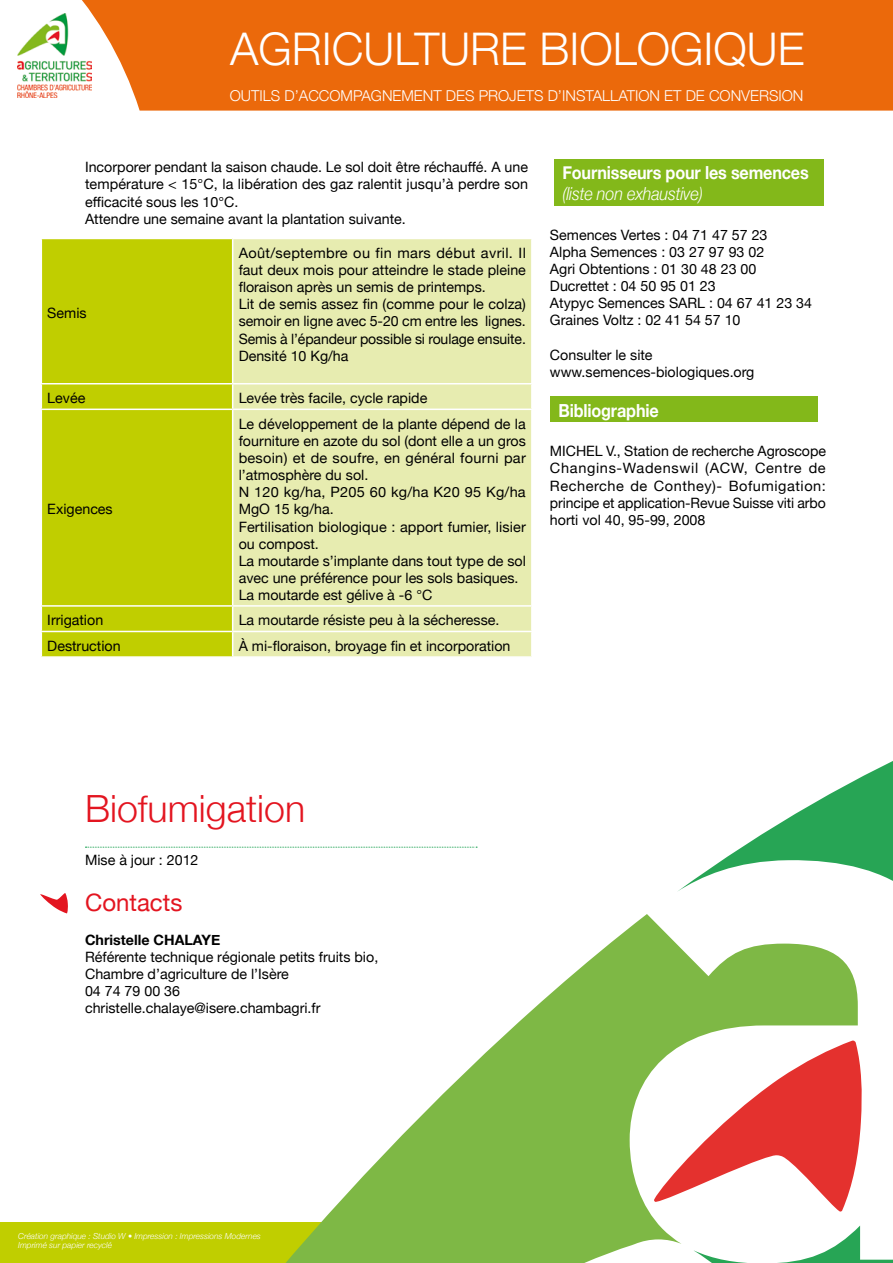
<style>
.page{position:relative;width:893px;height:1263px;background:#fff}
.page>*{position:absolute;margin:0;border:0;box-sizing:border-box;transform-origin:0 0}
.t1{font:300 45px "Helvetica Neue";color:#fff}
.t2{font:300 37.5px "Helvetica Neue";color:#e31520}
.t3{font:24px "Helvetica Neue";color:#e31520}
.t4{font:700 18px "Helvetica Neue";letter-spacing:-.01em;color:#fff;scale:.9 1}
.t5{font:italic 300 18px "Helvetica Neue";letter-spacing:-.01em;color:#fff;scale:.9 1}
.t6{font:300 15px "Helvetica Neue";color:#fff}
.t7{font:14.25px/17.1px "Helvetica Neue";color:#000}
.t8{font:700 14.25px "Helvetica Neue";color:#000}
.t9{font:italic 300 8.25px/9px "Helvetica Neue";color:#fff}
</style>
<div class="page">
<img style="left:18px;top:18px;width:36px;height:79px">
<svg style="left:54px;top:0;width:839px;height:111px;fill:#eb690b"></svg>
<div style="left:0;top:1222px;width:505px;height:41px;background:#c0ce00"></div>
<svg style="left:677px;top:761px;width:216px;height:502px"></svg>
<svg style="left:858px;top:1040px;width:5px;height:171px"></svg>
<svg style="left:286px;top:914px;width:572px;height:349px"></svg>
<svg style="left:85px;top:847px;width:392px;height:1px"></svg>
<svg style="left:40px;top:893px;width:28px;height:20px"></svg>
<div style="left:554px;top:159px;width:270px;height:47px;background:#83b81a"></div>
<div style="left:550px;top:397px;width:268px;height:25px;background:#83b81a"></div>
<svg style="left:42px;top:239px;width:190px;height:417px;fill:#c0ce00"></svg>
<div style="left:233px;top:239px;width:298px;height:417px;background:#e7ecb0"></div>
<hr style="left:233px;top:383px;width:300px;height:1px;background:#fff">
<hr style="left:233px;top:409px;width:300px;height:1px;background:#fff">
<hr style="left:233px;top:605px;width:300px;height:2px;background:#fff">
<hr style="left:233px;top:631px;width:300px;height:1px;background:#fff">
<hr style="left:41px;top:383px;width:192px;height:1px;background:#fff">
<hr style="left:41px;top:409px;width:192px;height:1px;background:#fff">
<hr style="left:41px;top:605px;width:192px;height:2px;background:#fff">
<hr style="left:41px;top:631px;width:192px;height:1px;background:#fff">
<h1 class="t1" style="left:230px;top:13px;width:576px">AGRICULTURE BIOLOGIQUE</h1>
<p class="t6" style="left:230px;top:84px;width:575px">OUTILS D’ACCOMPAGNEMENT DES PROJETS D’INSTALLATION ET DE CONVERSION</p>
<p class="t7" style="left:85px;top:158px;width:445px">Incorporer pendant la saison chaude. Le sol doit être réchauffé. A une température &lt; 15°C, la libération des gaz ralentit jusqu’à perdre son efficacité sous les 10°C.<br>Attendre une semaine avant la plantation suivante.</p>
<p class="t4" style="left:562px;top:156px;width:275px">Fournisseurs pour les semences</p>
<p class="t5" style="left:562px;top:179px;width:158px">(liste non exhaustive)</p>
<p class="t7" style="left:550px;top:225px;width:264px">Semences Vertes : 04 71 47 57 23<br>Alpha Semences : 03 27 97 93 02<br>Agri Obtentions : 01 30 48 23 00<br>Ducrettet : 04 50 95 01 23<br>Atypyc Semences SARL : 04 67 41 23 34<br>Graines Voltz : 02 41 54 57 10</p>
<p class="t7" style="left:550px;top:345px;width:206px">Consulter le site www.semences-biologiques.org</p>
<p class="t4" style="left:558px;top:394px;width:113px">Bibliographie</p>
<p class="t7" style="left:550px;top:442px;width:278px;text-align:justify">MICHEL V., Station de recherche Agroscope Changins-Wadenswil (ACW, Centre de Recherche de Conthey)- Bofumigation: principe et application-Revue Suisse viti arbo horti vol 40, 95-99, 2008</p>
<p class="t7" style="left:239px;top:243px;width:289px">Août/septembre ou fin mars début avril. Il faut deux mois pour atteindre le stade pleine floraison après un semis de printemps.<br>Lit de semis assez fin (comme pour le colza) semoir en ligne avec 5-20 cm entre les lignes.<br>Semis à l’épandeur possible si roulage ensuite.<br>Densité 10 Kg/ha</p>
<p class="t7" style="left:47px;top:303px;width:41px">Semis</p>
<p class="t7" style="left:47px;top:389px;width:40px">Levée</p>
<p class="t7" style="left:239px;top:389px;width:190px">Levée très facile, cycle rapide</p>
<p class="t7" style="left:239px;top:414px;width:289px">Le développement de la plante dépend de la fourniture en azote du sol (dont elle a un gros besoin) et de soufre, en général fourni par l’atmosphère du sol.<br>N 120 kg/ha, P205 60 kg/ha K20 95 Kg/ha MgO 15 kg/ha.<br>Fertilisation biologique : apport fumier, lisier ou compost.<br>La moutarde s’implante dans tout type de sol avec une préférence pour les sols basiques.<br>La moutarde est gélive à -6 °C</p>
<p class="t7" style="left:47px;top:500px;width:67px">Exigences</p>
<p class="t7" style="left:47px;top:611px;width:57px">Irrigation</p>
<p class="t7" style="left:239px;top:611px;width:262px">La moutarde résiste peu à la sécheresse.</p>
<p class="t7" style="left:47px;top:636px;width:75px">Destruction</p>
<p class="t7" style="left:239px;top:636px;width:273px">À mi-floraison, broyage fin et incorporation</p>
<h2 class="t2" style="left:85px;top:778px;width:222px">BIOFUMIGATION</h2>
<p class="t7" style="left:85px;top:850px;width:115px">Mise à jour : 2012</p>
<h3 class="t3" style="left:85px;top:881px;width:99px">Contacts</h3>
<p class="t8" style="left:85px;top:927px;width:137px">Christelle CHALAYE</p>
<p class="t7" style="left:85px;top:947px;width:295px">Référente technique régionale petits fruits bio, Chambre d’agriculture de l’Isère<br>04 74 79 00 36 christelle.chalaye@isere.chambagri.fr</p>
<p class="t9" style="left:18px;top:1231px;width:244px">Création graphique : Studio W • Impression : Impressions Modernes<br>Imprimé sur papier recyclé</p>
</div>
